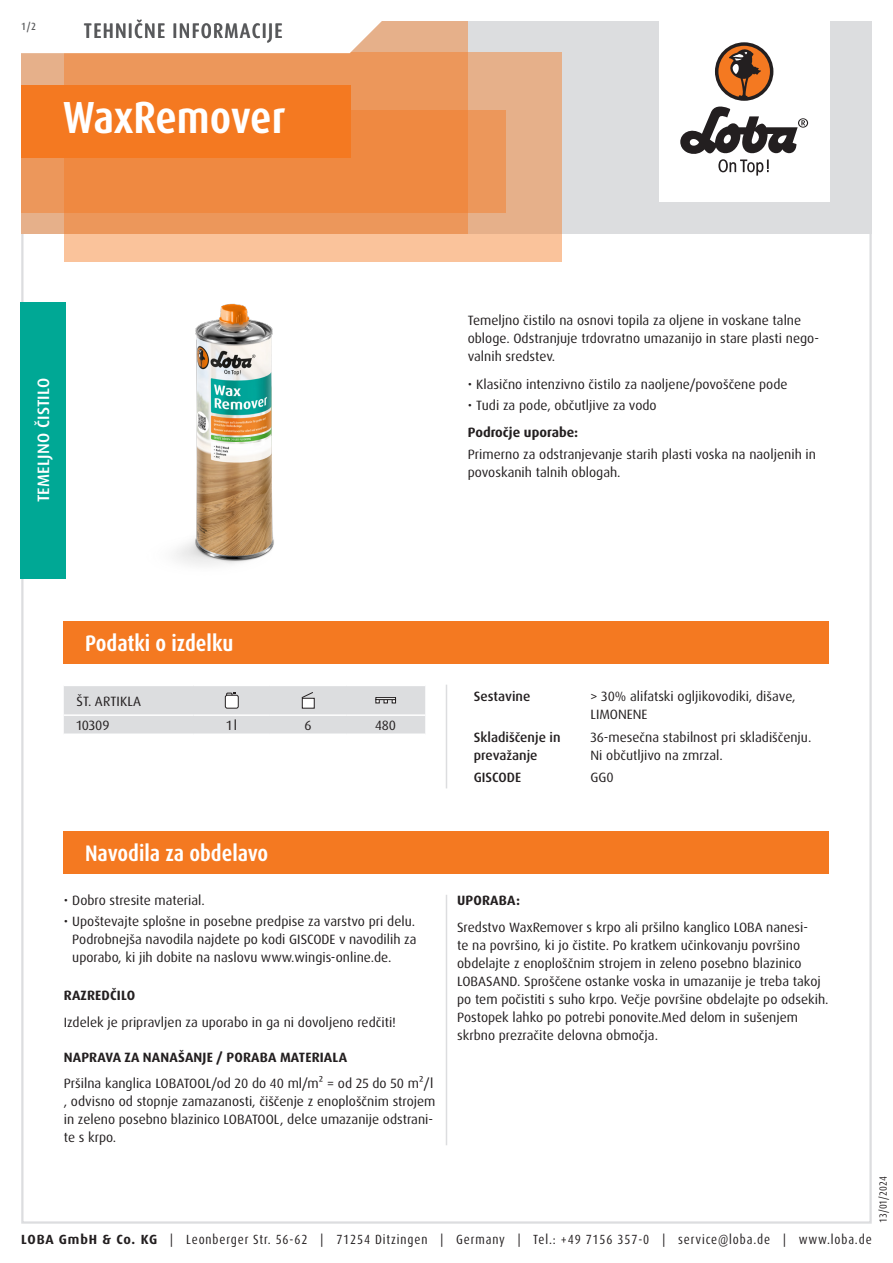
<style>
.page{position:relative;width:893px;height:1263px;background:#fff}
.page>*{position:absolute;margin:0;border:0;box-sizing:border-box;transform-origin:0 0}
.Produktname_weiss{font:700 condensed 45px "Dax Pro";letter-spacing:-.005em;color:#fff}
.Abschnitt{font:700 condensed 22.5px "Dax Pro";color:#fff}
.TI{font:500 condensed 21px "Dax Pro";letter-spacing:.06em;color:#57585a}
.Produktart_Reinigung-Pflege{font:500 16.5px "Dax Pro";letter-spacing:.01em;color:#fff}
.Text{font:13.5px/18px "Dax Pro";color:#231f20}
.Text_ohne_Silbentrennung{font:13.5px/18px "Dax Pro";color:#231f20}
.Text_Bold{font:700 13.5px "Dax Pro";letter-spacing:.01em;color:#231f20}
.Text_Medium{font:500 13.5px/18px "Dax Pro";color:#231f20}
.Text_Großbuchstaben{font:13.5px "Dax Pro";letter-spacing:.01em;color:#231f20}
.Text_zentriert{font:13.5px "Dax Pro";color:#231f20}
.t1{font:condensed 13.35px "Dax Pro";letter-spacing:.065em;color:#231f20}
.t2{font:condensed 10.5px "Dax Pro";color:#231f20}
.t3{font:500 condensed 10.5px "Dax Pro";color:#57585a}
.s1{font-weight:700;font-stretch:normal}
</style>
<div class="page">
<div style="left:64px;top:831px;width:765px;height:42px;background:#f47921"></div>
<hr style="left:446px;top:895px;width:1px;height:250px;background:#dcdddf">
<hr style="left:446px;top:685px;width:1px;height:103px;background:#dcdddf">
<svg style="left:64px;top:686px;width:361px;height:48px;background:#dcdddf"></svg>
<div style="left:375px;top:697px;width:21px;height:3px;border:1px solid #231f20"></div>
<div style="left:64px;top:621px;width:765px;height:42px;background:#f47921"></div>
<img style="left:174px;top:303px;width:100px;height:262px">
<div style="left:20px;top:302px;width:46px;height:276px;background:#00a895"></div>
<div style="left:21px;top:21px;width:851px;height:213px;background:#dcdddf"></div>
<div style="left:659px;top:0;width:170px;height:202px;background:#fff"></div>
<svg style="left:680px;top:106px;width:128px;height:70px"></svg>
<div style="left:715px;top:42px;width:58px;height:59px;background:#231f20;border-radius:50%"></div>
<svg style="left:718px;top:45px;width:52px;height:52px"></svg>
<div style="left:64px;top:52px;width:497px;height:209px;background:linear-gradient(to right,#fec79f,#efb992)"></div>
<div style="left:21px;top:111px;width:485px;height:102px;background:#ec975b"></div>
<svg style="left:21px;top:21px;width:447px;height:213px;background:#ed9150"></svg>
<svg style="left:21px;top:21px;width:411px;height:34px;background:#faede4"></svg>
<div style="left:21px;top:85px;width:330px;height:72px;background:#f47921"></div>
<p class="t3" style="left:21px;top:19px;width:16px">1/2</p>
<p class="TI" style="left:84px;top:17px;width:200px">TEHNIČNE INFORMACIJE</p>
<p class="Produktname_weiss" style="left:63px;top:89px;width:224px">WaxRemover</p>
<p class="Produktart_Reinigung-Pflege" style="left:33px;top:502px;width:126px;rotate:-90deg">TEMELJNO ČISTILO</p>
<p class="Text" style="left:468px;top:312px;width:353px">Temeljno čistilo na osnovi topila za oljene in voskane talne obloge. Odstranjuje trdovratno umazanijo in stare plasti nego&shy;valnih sredstev.</p>
<p class="Text" style="left:468px;top:375px;width:321px">• Klasično intenzivno čistilo za naoljene/povoščene pode</p>
<p class="Text" style="left:468px;top:396px;width:190px">• Tudi za pode, občutljive za vodo</p>
<p class="Text_Bold" style="left:468px;top:424px;width:112px">Področje uporabe:</p>
<p class="Text" style="left:468px;top:445px;width:350px">Primerno za odstranjevanje starih plasti voska na naoljenih in povoskanih talnih oblogah.</p>
<p class="Abschnitt" style="left:85px;top:629px;width:150px">Podatki o izdelku</p>
<p class="Text_Großbuchstaben" style="left:77px;top:692px;width:66px">ŠT. ARTIKLA</p>
<p class="Text" style="left:77px;top:716px;width:35px">10309</p>
<p class="Text_zentriert" style="left:227px;top:717px;width:12px">1l</p>
<p class="Text_zentriert" style="left:304px;top:717px;width:9px">6</p>
<p class="Text_zentriert" style="left:375px;top:717px;width:22px">480</p>
<p class="Text_Medium" style="left:474px;top:688px;width:58px">Sestavine</p>
<p class="Text_ohne_Silbentrennung" style="left:590px;top:688px;width:207px">&gt; 30% alifatski ogljikovodiki, dišave,<br>LIMONENE</p>
<p class="Text_Medium" style="left:474px;top:728px;width:88px">Skladiščenje in prevažanje</p>
<p class="Text_ohne_Silbentrennung" style="left:590px;top:728px;width:222px">36-mesečna stabilnost pri skladiščenju.</p>
<p class="Text_ohne_Silbentrennung" style="left:590px;top:746px;width:134px">Ni občutljivo na zmrzal.</p>
<p class="Text_Medium" style="left:474px;top:769px;width:49px">GISCODE</p>
<p class="Text_ohne_Silbentrennung" style="left:590px;top:769px;width:25px">GG0</p>
<p class="Abschnitt" style="left:85px;top:839px;width:185px">Navodila za obdelavo</p>
<p class="Text" style="left:64px;top:892px;width:143px">• Dobro stresite material.</p>
<p class="Text" style="left:72px;top:913px;width:346px;text-align:justify;text-indent:-9px">• Upoštevajte splošne in posebne predpise za varstvo pri delu.<br>Podrobnejša navodila najdete po kodi GISCODE v navodilih za uporabo, ki jih dobite na naslovu www.wingis-online.de.</p>
<p class="Text_Bold" style="left:64px;top:987px;width:73px">RAZREDČILO</p>
<p class="Text" style="left:64px;top:1013px;width:334px">Izdelek je pripravljen za uporabo in ga ni dovoljeno redčiti!</p>
<p class="Text_Bold" style="left:64px;top:1048px;width:285px">NAPRAVA ZA NANAŠANJE / PORABA MATERIALA</p>
<p class="Text" style="left:64px;top:1075px;width:373px">Pršilna kanglica LOBATOOL/od 20 do 40 ml/m² = od 25 do 50 m²/l , odvisno od stopnje zamazanosti, čiščenje z enoploščnim strojem in zeleno posebno blazinico LOBATOOL, delce umazanije odstrani&shy;te s krpo.</p>
<p class="Text_Bold" style="left:457px;top:892px;width:64px">UPORABA:</p>
<p class="Text" style="left:457px;top:918px;width:373px">Sredstvo WaxRemover s krpo ali pršilno kanglico LOBA nanesi-<br>te na površino, ki jo čistite. Po kratkem učinkovanju površino obdelajte z enoploščnim strojem in zeleno posebno blazinico LOBASAND. Sproščene ostanke voska in umazanije je treba takoj po tem počistiti s suho krpo. Večje površine obdelajte po odsekih.<br>Postopek lahko po potrebi ponovite.Med delom in sušenjem skrbno prezračite delovna območja.</p>
<p class="t2" style="left:876px;top:1222px;width:48px;rotate:-90deg">13/01/2024</p>
<p class="t1" style="left:21px;top:1230px;width:852px"><span class="s1">LOBA GmbH &amp; Co. KG</span> | Leonberger Str. 56-62 | 71254 Ditzingen | Germany | Tel.: +49 7156 357-0 | service@loba.de | www.loba.de</p>
</div>
